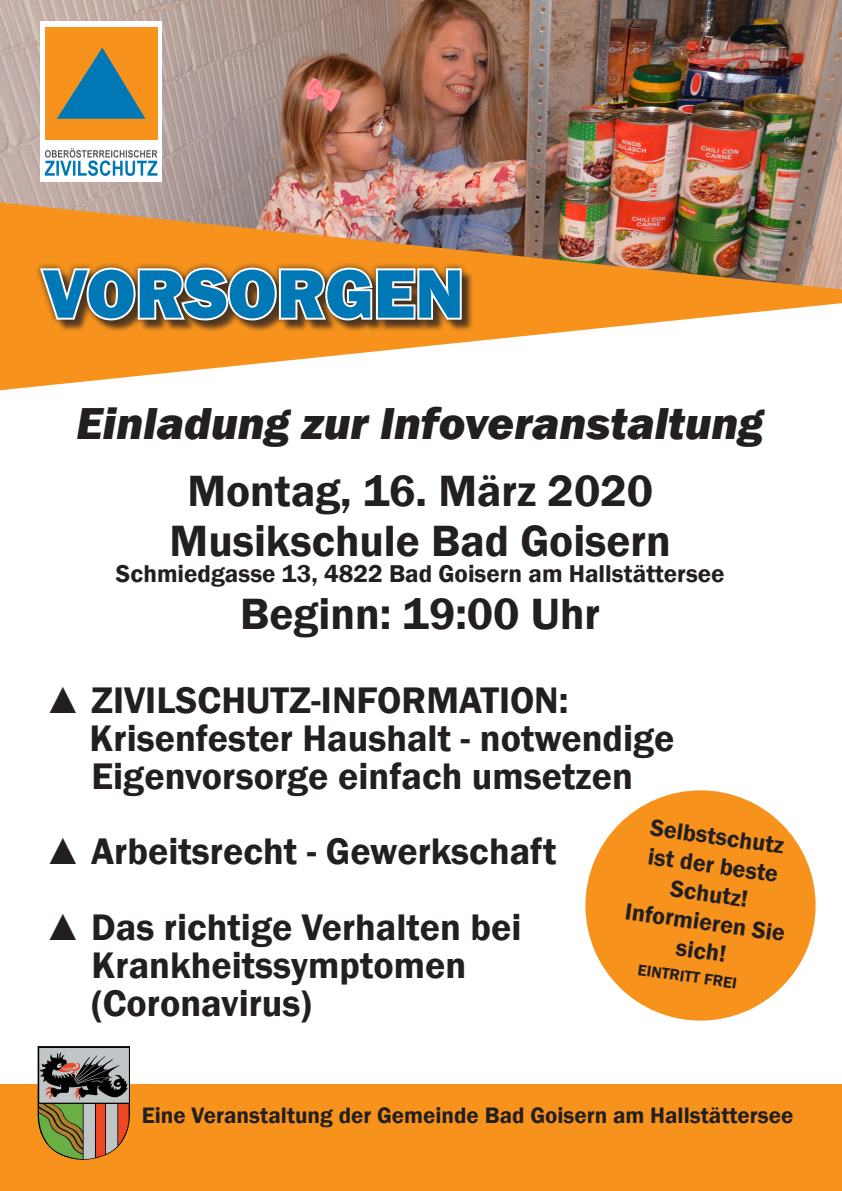
<style>
.page{position:relative;width:842px;height:1191px;background:#fff}
.page>*{position:absolute;margin:0;border:0;box-sizing:border-box;transform-origin:0 0}
.t1{font:800 71px "Franklin Gothic";color:#0078b6}
.t2{font:italic 800 46px "Franklin Gothic";color:#231f20}
.t3{font:600 45px "Franklin Gothic";color:#231f20}
.t4{font:600 38px "Franklin Gothic";color:#231f20}
.t5{font:600 25px "Franklin Gothic";color:#231f20}
.t6{font:600 24px/28.8px "Franklin Gothic";color:#231f20;text-align:center}
.t7{font:600 23px "Franklin Gothic";color:#231f20}
.t8{font:600 16px "Franklin Gothic";color:#231f20}
.s1{font-weight:400}
</style>
<div class="page">
<img style="left:0;top:0;width:842px;height:202px">
<div style="left:0;top:1084px;width:842px;height:107px;background:#f7931d"></div>
<img style="left:0;top:202px;width:842px;height:188px">
<div style="left:42px;top:269px;width:432px;height:63px;background:#231f20;opacity:.75"></div>
<svg style="left:37px;top:242px;width:427px;height:88px"></svg>
<div style="left:41px;top:21px;width:121px;height:160px;background:#fff"></div>
<div style="left:45px;top:27px;width:112px;height:112px;background:#f7931d"></div>
<svg style="left:57px;top:48px;width:88px;height:71px"></svg>
<svg style="left:45px;top:148px;width:112px;height:28px"></svg>
<div style="left:585px;top:790px;width:231px;height:230px;background:#f7931d;border-radius:50%"></div>
<img style="left:37px;top:1046px;width:84px;height:114px">
<p class="t1" style="left:43px;top:248px;width:423px">VORSORGEN</p>
<p class="t2" style="left:77px;top:393px;width:689px">Einladung zur Infoveranstaltung</p>
<p class="t3" style="left:187px;top:463px;width:467px">Montag, 16. März 2020</p>
<p class="t3" style="left:170px;top:513px;width:503px">Musikschule Bad Goisern</p>
<p class="t5" style="left:116px;top:558px;width:610px">Schmiedgasse 13, 4822 Bad Goisern am Hallstättersee</p>
<p class="t3" style="left:240px;top:586px;width:361px">Beginn: 19:00 Uhr</p>
<p class="t4" style="left:44px;top:676px;width:526px"><span class="s1">▲</span> ZIVILSCHUTZ-INFORMATION:</p>
<p class="t4" style="left:90px;top:714px;width:586px">Krisenfester Haushalt - notwendige</p>
<p class="t4" style="left:92px;top:752px;width:543px">Eigenvorsorge einfach umsetzen</p>
<p class="t4" style="left:44px;top:827px;width:514px"><span class="s1">▲</span> Arbeitsrecht - Gewerkschaft</p>
<p class="t4" style="left:44px;top:903px;width:479px"><span class="s1">▲</span> Das richtige Verhalten bei</p>
<p class="t4" style="left:92px;top:941px;width:376px">Krankheitssymptomen</p>
<p class="t4" style="left:92px;top:979px;width:222px">(Coronavirus)</p>
<p class="t6" style="left:652px;top:813px;width:136px;rotate:8deg">Selbstschutz</p>
<p class="t6" style="left:650px;top:842px;width:133px;rotate:8deg">ist der beste</p>
<p class="t6" style="left:672px;top:874px;width:80px;rotate:8deg">Schutz!</p>
<p class="t6" style="left:627px;top:897px;width:163px;rotate:8deg">Informieren Sie sich!</p>
<p class="t8" style="left:639px;top:959px;width:101px;rotate:8deg">EINTRITT FREI</p>
<p class="t7" style="left:142px;top:1100px;width:653px">Eine Veranstaltung der Gemeinde Bad Goisern am Hallstättersee</p>
</div>
